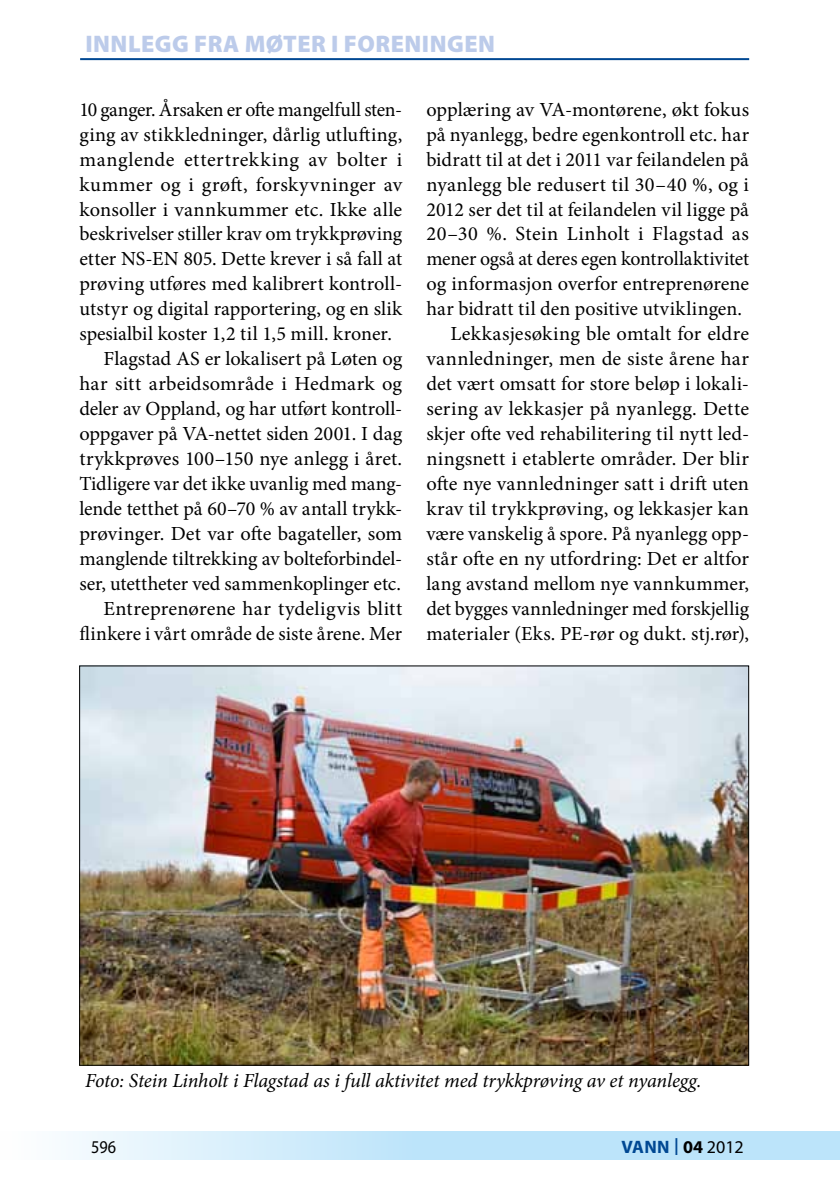
<style>
.page{position:relative;width:840px;height:1191px;background:#fff}
.page>*{position:absolute;margin:0;border:0;box-sizing:border-box;transform-origin:0 0}
.t1{font:900 24px "Myriad Pro";letter-spacing:.02em;color:#bccbea}
.t2{font:20px "Minion Pro";letter-spacing:.005em;color:#000}
.t3{font:italic 20px "Minion Pro";letter-spacing:-.01em;color:#000}
.t4{font:20px "Minion Pro";letter-spacing:-.02em;color:#000}
.t5{font:20px "Minion Pro";letter-spacing:.025em;color:#000}
.t6{font:700 18px "Myriad Pro";letter-spacing:.01em;color:#004893}
.t7{font:18px "Myriad Pro";color:#000;scale:.9 1}
.s1{font-weight:400;font-size:25px}
.s2{color:#000}
.s3{font-weight:400;color:#000}
</style>
<div class="page">
<svg style="left:68px;top:1131px;width:771px;height:29px;fill:#bce4fa"></svg>
<svg style="left:839px;top:1131px;width:1px;height:29px"></svg>
<hr style="left:80px;top:58px;width:668px;height:2px;background:#004893">
<img style="left:81px;top:667px;width:665px;height:396px">
<p class="t1" style="left:85px;top:30px;width:411px">INNLEGG FRA MØTER I FORENINGEN</p>
<p class="t4" style="left:79px;top:96px;width:324px">10 ganger. Årsaken er ofte mangelfull sten-</p>
<p class="t2" style="left:79px;top:121px;width:324px">ging av stikkledninger, dårlig utlufting,</p>
<p class="t2" style="left:79px;top:146px;width:324px">manglende ettertrekking av bolter i</p>
<p class="t2" style="left:79px;top:171px;width:324px">kummer og i grøft, forskyvninger av</p>
<p class="t2" style="left:79px;top:196px;width:324px">konsoller i vannkummer etc. Ikke alle</p>
<p class="t2" style="left:79px;top:221px;width:324px">beskrivelser stiller krav om trykkprøving</p>
<p class="t2" style="left:79px;top:246px;width:324px">etter NS-EN 805. Dette krever i så fall at</p>
<p class="t2" style="left:79px;top:270px;width:324px">prøving utføres med kalibrert kontroll-</p>
<p class="t2" style="left:79px;top:295px;width:324px">utstyr og digital rapportering, og en slik</p>
<p class="t2" style="left:79px;top:320px;width:314px">spesialbil koster 1,2 til 1,5 mill. kroner.</p>
<p class="t2" style="left:103px;top:345px;width:300px">Flagstad AS er lokalisert på Løten og</p>
<p class="t2" style="left:79px;top:370px;width:324px">har sitt arbeidsområde i Hedmark og</p>
<p class="t2" style="left:79px;top:395px;width:324px">deler av Oppland, og har utført kontroll-</p>
<p class="t2" style="left:79px;top:420px;width:324px">oppgaver på VA-nettet siden 2001. I dag</p>
<p class="t2" style="left:79px;top:445px;width:324px">trykkprøves 100–150 nye anlegg i året.</p>
<p class="t2" style="left:79px;top:470px;width:322px">Tidligere var det ikke uvanlig med mang-</p>
<p class="t2" style="left:79px;top:495px;width:324px">lende tetthet på 60–70 % av antall trykk-</p>
<p class="t2" style="left:79px;top:520px;width:324px">prøvinger. Det var ofte bagateller, som</p>
<p class="t2" style="left:79px;top:545px;width:324px">manglende tiltrekking av bolteforbindel-</p>
<p class="t2" style="left:79px;top:570px;width:323px">ser, utettheter ved sammenkoplinger etc.</p>
<p class="t2" style="left:103px;top:595px;width:300px">Entreprenørene har tydeligvis blitt</p>
<p class="t2" style="left:79px;top:620px;width:324px">flinkere i vårt område de siste årene. Mer</p>
<p class="t2" style="left:426px;top:96px;width:324px">opplæring av VA-montørene, økt fokus</p>
<p class="t2" style="left:426px;top:121px;width:324px">på nyanlegg, bedre egenkontroll etc. har</p>
<p class="t2" style="left:426px;top:146px;width:324px">bidratt til at det i 2011 var feilandelen på</p>
<p class="t2" style="left:426px;top:171px;width:324px">nyanlegg ble redusert til 30–40 %, og i</p>
<p class="t2" style="left:426px;top:196px;width:324px">2012 ser det til at feilandelen vil ligge på</p>
<p class="t5" style="left:426px;top:221px;width:324px">20–30 %. Stein Linholt i Flagstad as</p>
<p class="t2" style="left:426px;top:246px;width:324px">mener også at deres egen kontrollaktivitet</p>
<p class="t2" style="left:426px;top:270px;width:324px">og informasjon overfor entreprenørene</p>
<p class="t2" style="left:426px;top:295px;width:317px">har bidratt til den positive utviklingen.</p>
<p class="t2" style="left:450px;top:320px;width:300px">Lekkasjesøking ble omtalt for eldre</p>
<p class="t2" style="left:426px;top:345px;width:324px">vannledninger, men de siste årene har</p>
<p class="t2" style="left:426px;top:370px;width:324px">det vært omsatt for store beløp i lokali-</p>
<p class="t2" style="left:426px;top:395px;width:324px">sering av lekkasjer på nyanlegg. Dette</p>
<p class="t2" style="left:426px;top:420px;width:324px">skjer ofte ved rehabilitering til nytt led-</p>
<p class="t2" style="left:426px;top:445px;width:324px">ningsnett i etablerte områder. Der blir</p>
<p class="t2" style="left:426px;top:470px;width:324px">ofte nye vannledninger satt i drift uten</p>
<p class="t2" style="left:426px;top:495px;width:324px">krav til trykkprøving, og lekkasjer kan</p>
<p class="t2" style="left:426px;top:520px;width:324px">være vanskelig å spore. På nyanlegg opp-</p>
<p class="t2" style="left:426px;top:545px;width:324px">står ofte en ny utfordring: Det er altfor</p>
<p class="t2" style="left:426px;top:570px;width:324px">lang avstand mellom nye vannkummer,</p>
<p class="t2" style="left:426px;top:595px;width:324px">det bygges vannledninger med forskjellig</p>
<p class="t2" style="left:426px;top:620px;width:324px">materialer (Eks. PE-rør og dukt. stj.rør),</p>
<p class="t3" style="left:85px;top:1066px;width:617px">Foto: Stein Linholt i Flagstad as i full aktivitet med trykkprøving av et nyanlegg.</p>
<p class="t7" style="left:91px;top:1135px;width:29px">596</p>
<p class="t6" style="left:621px;top:1135px;width:124px">VANN <span class="s1">I</span> <span class="s2">04</span> <span class="s3">2012</span></p>
</div>
